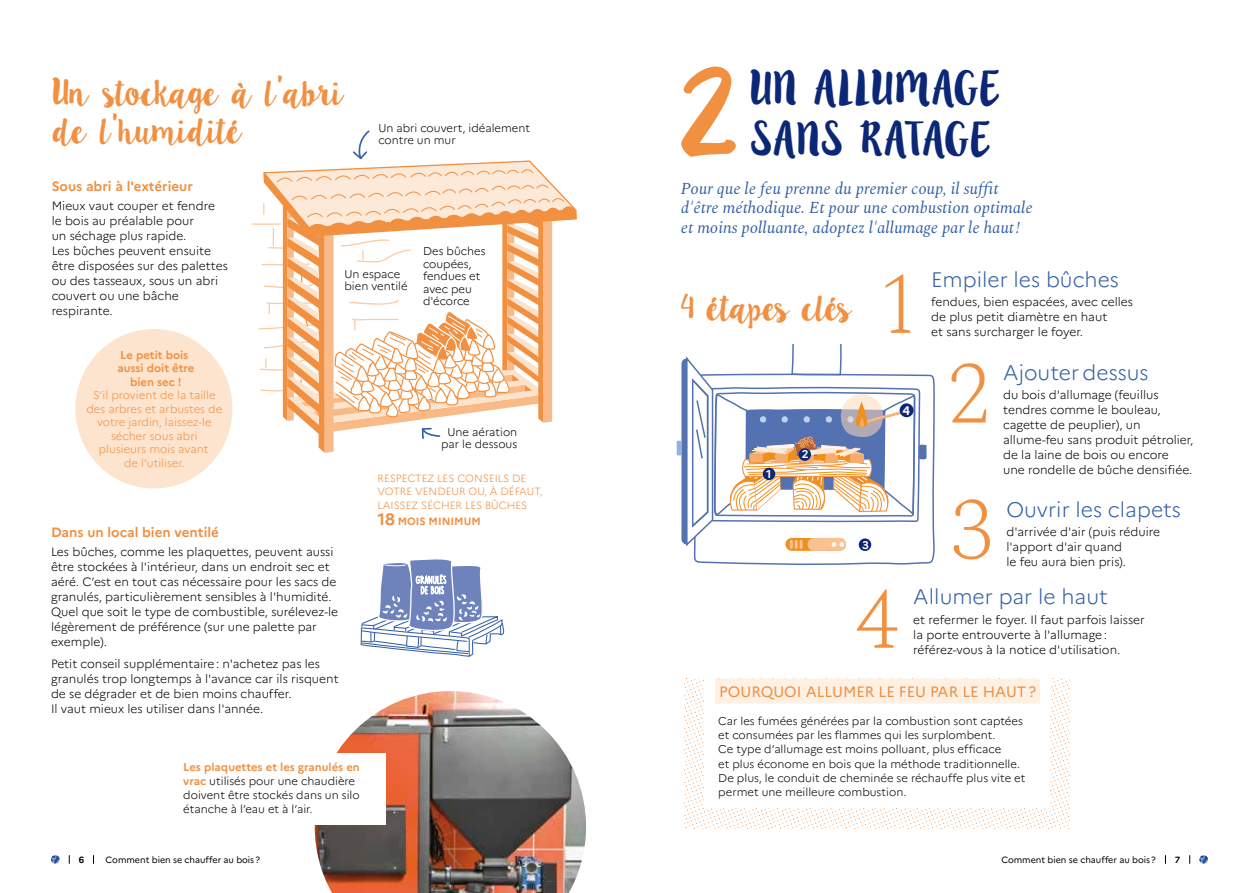
<style>
.page{position:relative;width:1259px;height:893px;background:#fff}
.page>*{position:absolute;margin:0;border:0;box-sizing:border-box;transform-origin:0 0}
.t1{font:200 88.5px/136.1px "Spectral";color:#f19041}
.t2{font:39px "Lilly Belle";letter-spacing:.01em;color:#0c2775}
.t3{font:30px/37.5px "Lilly Belle";letter-spacing:-.11em;color:#f19041}
.t4{font:30px "Lilly Belle";letter-spacing:-.13em;color:#f19041}
.t5{font:300 21px "Marianne";color:#3360a6}
.t6{font:italic 16.5px/19.5px "Spectral";color:#3360a6}
.t7{font:15px "Marianne";color:#f19041}
.t8{font:700 13.5px "Marianne";color:#f19041}
.t9{font:700 12.45px "Marianne";color:#fff}
.t10{font:300 12px/15px "Marianne";color:#000}
.t11{font:300 11.25px/14.2px "Marianne";color:#000}
.t12{font:300 11.25px/13.5px "Marianne";color:#f19041;text-align:center}
.t13{font:700 11.25px/13.5px "Marianne";color:#f19041;text-align:center}
.t14{font:700 11.25px "Marianne";color:#fff}
.t15{font:300 10.5px/13.5px "Marianne";color:#f19041}
.t16{font:700 10.5px "Marianne";color:#f19041}
.t17{font:9px "Marianne";letter-spacing:-.005em;color:#000}
.t18{font:700 9px "Marianne";color:#000}
.s1{font-size:16.5px}
.s2{font-weight:700;color:#f19041}
</style>
<div class="page">
<img style="left:685px;top:679px;width:384px;height:149px">
<div style="left:704px;top:703px;width:346px;height:105px;background:#fff"></div>
<div style="left:715px;top:679px;width:325px;height:25px;background:#fef0e3"></div>
<img style="left:315px;top:691px;width:271px;height:202px">
<hr style="left:252px;top:223px;width:29px;height:2px;background:#facaa0">
<svg style="left:257px;top:130px;width:320px;height:323px"></svg>
<svg style="left:360px;top:559px;width:145px;height:98px"></svg>
<svg style="left:926px;top:374px;width:9px;height:190px"></svg>
<svg style="left:676px;top:344px;width:250px;height:222px"></svg>
<div style="left:798px;top:448px;width:13px;height:13px;background:#0c2775;border-radius:50%"></div>
<svg style="left:858px;top:538px;width:13px;height:13px"></svg>
<div style="left:762px;top:468px;width:13px;height:12px;background:#0c2775;border-radius:50%"></div>
<div style="left:899px;top:403px;width:14px;height:14px;background:#0c2775;border-radius:50%"></div>
<div style="left:75px;top:329px;width:157px;height:159px;background:#fde4ce;border-radius:50%"></div>
<div style="left:175px;top:754px;width:211px;height:71px;background:#fff"></div>
<div style="left:704px;top:671px;width:11px;height:39px;background:#fff"></div>
<div style="left:1040px;top:671px;width:10px;height:39px;background:#fff"></div>
<svg style="left:51px;top:855px;width:9px;height:9px"></svg>
<svg style="left:1199px;top:855px;width:9px;height:9px"></svg>
<h3 class="t3" style="left:52px;top:74px;width:294px">Un stockage à l'abri de l'humidité</h3>
<p class="t8" style="left:52px;top:175px;width:143px">Sous abri à l'extérieur</p>
<p class="t10" style="left:52px;top:197px;width:178px">Mieux vaut couper et fendre le bois au préalable pour<br>un séchage plus rapide.<br>Les bûches peuvent ensuite être disposées sur des palettes ou des tasseaux, sous un abri couvert ou une bâche respirante.</p>
<p class="t11" style="left:378px;top:121px;width:153px;line-height:12.5px">Un abri couvert, idéalement contre un mur</p>
<p class="t11" style="left:423px;top:244px;width:64px;line-height:12.5px">Des bûches coupées, fendues et avec peu d'écorce</p>
<p class="t11" style="left:344px;top:267px;width:65px;line-height:12.5px">Un espace bien ventilé</p>
<p class="t13" style="left:117px;top:347px;width:79px">Le petit bois aussi doit être bien sec !</p>
<p class="t12" style="left:86px;top:387px;width:137px">S’il provient de la taille des arbres et arbustes de votre jardin, laissez-le sécher sous abri plusieurs mois avant<br>de l’utiliser.</p>
<p class="t8" style="left:51px;top:522px;width:169px">Dans un local bien ventilé</p>
<p class="t10" style="left:51px;top:544px;width:289px">Les bûches, comme les plaquettes, peuvent aussi être stockées à l'intérieur, dans un endroit sec et aéré. C’est en tout cas nécessaire pour les sacs de granulés, particulièrement sensibles à l'humidité.<br>Quel que soit le type de combustible, surélevez-le légèrement de préférence (sur une palette par exemple).</p>
<p class="t10" style="left:51px;top:655px;width:289px">Petit conseil supplémentaire : n'achetez pas les granulés trop longtemps à l'avance car ils risquent de se dégrader et de bien moins chauffer.<br>Il vaut mieux les utiliser dans l'année.</p>
<p class="t11" style="left:441px;top:425px;width:78px;line-height:12.5px;text-align:center">Une aération par le dessous</p>
<p class="t15" style="left:377px;top:470px;width:166px">RESPECTEZ LES CONSEILS DE<br>VOTRE VENDEUR OU, À DÉFAUT,<br>LAISSEZ SÉCHER LES BÛCHES</p>
<p class="t16" style="left:377px;top:513px;width:105px"><span class="s1">18</span> MOIS MINIMUM</p>
<p class="t11" style="left:183px;top:759px;width:178px"><span class="s2">Les plaquettes et les granulés en vrac</span> utilisés pour une chaudière doivent être stockés dans un silo étanche à l’eau et à l’air.</p>
<h2 class="t2" style="left:750px;top:60px;width:252px">UN ALLUMAGE</h2>
<h2 class="t2" style="left:750px;top:111px;width:242px">SANS RATAGE</h2>
<h3 class="t6" style="left:681px;top:179px;width:353px">Pour que le feu prenne du premier coup, il suffit d'être méthodique. Et pour une combustion optimale et moins polluante, adoptez l'allumage par le haut !</h3>
<h3 class="t4" style="left:680px;top:286px;width:174px">4 étapes clés</h3>
<h1 class="t1" style="left:877px;top:229px;width:46px">1</h1>
<p class="t14" style="left:766px;top:465px;width:7px">1</p>
<p class="t14" style="left:802px;top:446px;width:8px">2</p>
<p class="t9" style="left:902px;top:400px;width:9px">4</p>
<p class="t14" style="left:862px;top:536px;width:8px">3</p>
<h3 class="t5" style="left:931px;top:263px;width:189px">Empiler les bûches</h3>
<p class="t10" style="left:931px;top:294px;width:203px">fendues, bien espacées, avec celles de plus petit diamètre en haut<br>et sans surcharger le foyer.</p>
<h1 class="t1" style="left:947px;top:319px;width:49px">2<br>3</h1>
<h3 class="t5" style="left:1003px;top:356px;width:147px">Ajouterdessus</h3>
<p class="t10" style="left:1003px;top:386px;width:192px">du bois d'allumage (feuillus tendres comme le bouleau, cagette de peuplier), un allume-feu sans produit pétrolier, de la laine de bois ou encore<br>une rondelle de bûche densifiée.</p>
<h3 class="t5" style="left:1006px;top:493px;width:176px">Ouvrir les clapets</h3>
<p class="t10" style="left:1006px;top:523px;width:155px">d'arrivée d'air (puis réduire l'apport d'air quand<br>le feu aura bien pris).</p>
<h1 class="t1" style="left:857px;top:544px;width:46px">4</h1>
<h3 class="t5" style="left:913px;top:581px;width:196px">Allumer par le haut</h3>
<p class="t10" style="left:913px;top:611px;width:233px">et refermer le foyer. Il faut parfois laisser la porte entrouverte à l'allumage : référez-vous à la notice d'utilisation.</p>
<p class="t7" style="left:719px;top:680px;width:318px">POURQUOI ALLUMER LE FEU PAR LE HAUT ?</p>
<p class="t11" style="left:718px;top:713px;width:309px">Car les fumées générées par la combustion sont captées et consumées par les flammes qui les surplombent.<br>Ce type d’allumage est moins polluant, plus efficace<br>et plus économe en bois que la méthode traditionnelle.<br>De plus, le conduit de cheminée se réchauffe plus vite et permet une meilleure combustion.</p>
<p class="t18" style="left:79px;top:852px;width:7px">6</p>
<p class="t17" style="left:106px;top:852px;width:156px">Comment bien se chauffer au bois ?</p>
<p class="t17" style="left:1001px;top:852px;width:156px">Comment bien se chauffer au bois ?</p>
<p class="t18" style="left:1175px;top:852px;width:7px">7</p>
</div>
